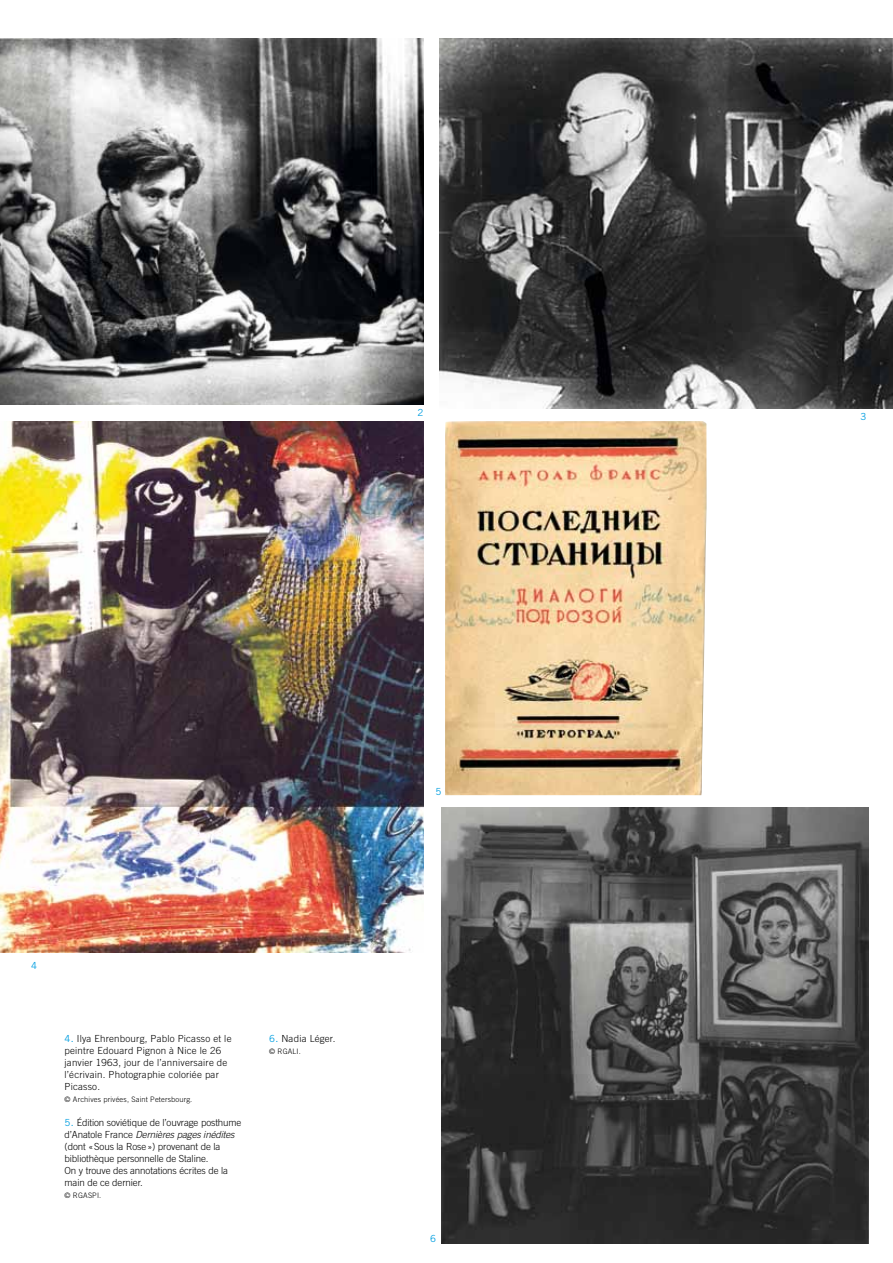
<style>
.page{position:relative;width:893px;height:1263px;background:#fff}
.page>*{position:absolute;margin:0;border:0;box-sizing:border-box;transform-origin:0 0}
.t1{font:300 9.75px/12px "Trade Gothic";letter-spacing:-.01em;color:#000}
.t2{font:300 9.75px/12px "Trade Gothic";letter-spacing:.02em;color:#000}
.t3{font:9.75px "Trade Gothic";color:#009ee0}
.t4{font:300 7.5px "Trade Gothic";letter-spacing:.02em;color:#000}
.s1{font-weight:400;color:#009ee0}
.s2{font-style:italic}
</style>
<div class="page">
<img style="left:445px;top:421px;width:261px;height:374px">
<img style="left:0;top:38px;width:424px;height:367px">
<img style="left:439px;top:38px;width:454px;height:371px">
<img style="left:0;top:421px;width:424px;height:532px">
<img style="left:442px;top:808px;width:427px;height:435px">
<p class="t3" style="left:417px;top:407px;width:7px">2</p>
<p class="t3" style="left:31px;top:959px;width:7px">4</p>
<p class="t2" style="left:65px;top:1032px;width:168px"><span class="s1">4.</span> Ilya Ehrenbourg, Pablo Picasso et le peintre Edouard Pignon à Nice le 26 janvier 1963, jour de l’anniversaire de l’écrivain. Photographie coloriée par<br>Picasso.</p>
<p class="t4" style="left:65px;top:1094px;width:129px">© Archives privées, Saint Petersbourg.</p>
<p class="t1" style="left:65px;top:1116px;width:178px"><span class="s1">5.</span> Édition soviétique de l’ouvrage posthume d’Anatole France <span class="s2">Dernières pages inédites </span>(dont «Sous la Rose») provenant de la bibliothèque personnelle de Staline.<br>On y trouve des annotations écrites de la main de ce dernier.</p>
<p class="t4" style="left:65px;top:1190px;width:38px">© RGASPI.</p>
<p class="t2" style="left:269px;top:1032px;width:68px"><span class="s1">6.</span> Nadia Léger.</p>
<p class="t4" style="left:269px;top:1046px;width:33px">© RGALI.</p>
<p class="t3" style="left:435px;top:786px;width:7px">5</p>
<p class="t3" style="left:430px;top:1232px;width:7px">6</p>
<p class="t3" style="left:860px;top:411px;width:7px">3</p>
</div>
